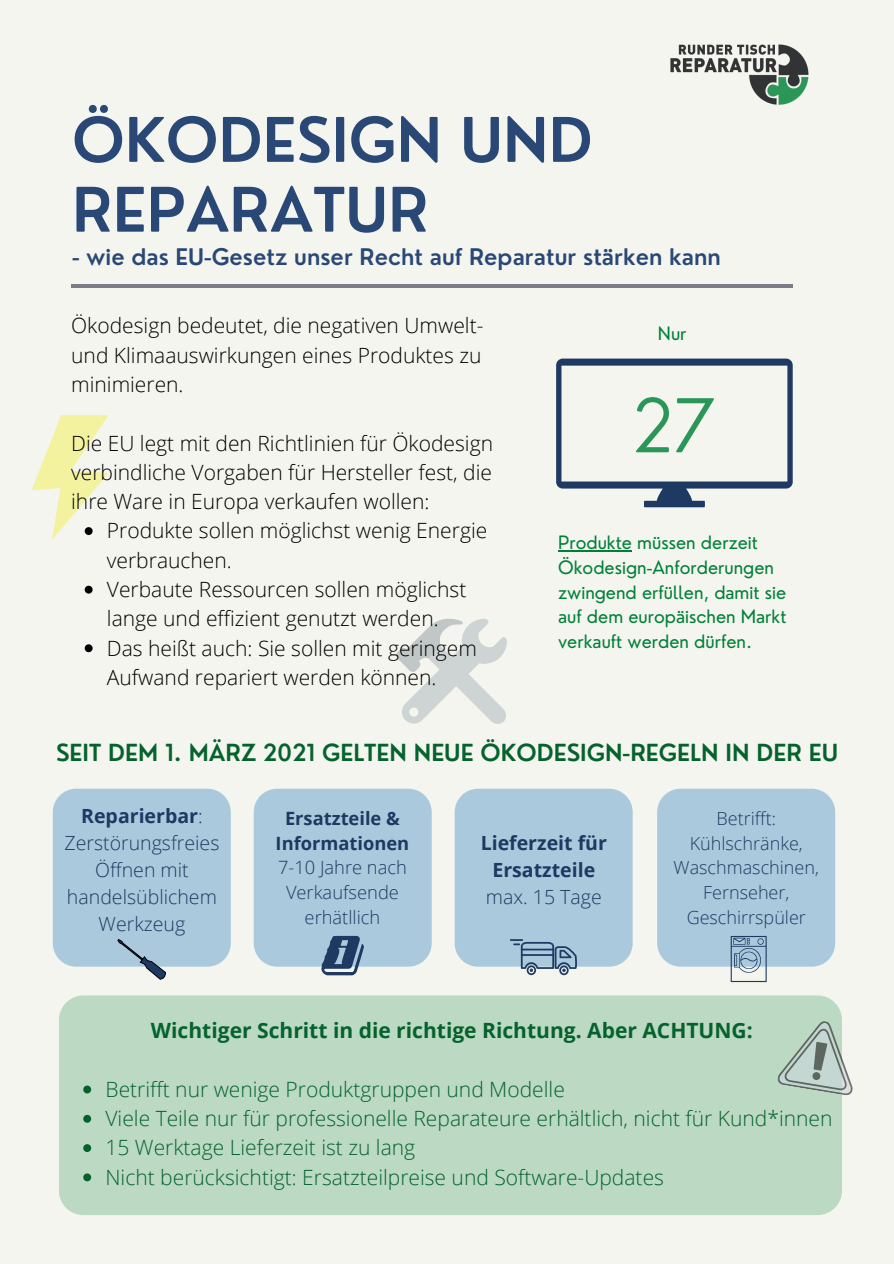
<style>
.page{position:relative;width:894px;height:1264px;background:#fff}
.page>*{position:absolute;margin:0;border:0;box-sizing:border-box;transform-origin:0 0}
.t1{font:300 72.15px "Nourd";color:#2a9758}
.t2{font:600 59.85px/69.8px "Nourd";color:#2a4876}
.t3{font:600 22.95px "Nourd";color:#05622d}
.t4{font:600 22.35px "Nourd";color:#2a4876}
.t5{font:300 21px/29.2px "Open Sans";color:#000}
.t6{font:300 21px "Open Sans";color:#05622d}
.t7{font:700 21px "Open Sans";color:#05622d}
.t8{font:300 19.5px/27px "Open Sans";color:#1e3962;text-align:center}
.t9{font:700 19.5px/27px "Open Sans";color:#1e3962;text-align:center}
.t10{font:300 18.3px/24.8px "Open Sans";color:#1e3962;text-align:center}
.t11{font:18px/24.8px "Nourd";color:#008037}
.t12{font:300 18px/24.8px "Open Sans";color:#1e3962;text-align:center}
.s1{font-weight:700}
.s2{font-weight:300}
</style>
<div class="page">
<div style="left:0;top:0;width:893px;height:1263px;background:#f5f5ef"></div>
<hr style="left:71px;top:284px;width:721px;height:3px;background:#7c7c86">
<svg style="left:556px;top:358px;width:236px;height:149px"></svg>
<img style="left:670px;top:44px;width:139px;height:61px">
<svg style="left:396px;top:618px;width:111px;height:106px"></svg>
<svg style="left:32px;top:415px;width:77px;height:125px"></svg>
<svg style="left:85px;top:585px;width:8px;height:8px"></svg>
<svg style="left:85px;top:644px;width:8px;height:8px"></svg>
<div style="left:59px;top:995px;width:782px;height:220px;background:#bbd9c3;border-radius:25px"></div>
<svg style="left:777px;top:1014px;width:76px;height:82px"></svg>
<div style="left:53px;top:788px;width:178px;height:178px;background:#aac9dd;border-radius:23px"></div>
<div style="left:253px;top:788px;width:178px;height:178px;background:#aac9dd;border-radius:23px"></div>
<div style="left:454px;top:788px;width:178px;height:178px;background:#aac9dd;border-radius:23px"></div>
<div style="left:657px;top:788px;width:178px;height:178px;background:#aac9dd;border-radius:23px"></div>
<svg style="left:510px;top:939px;width:67px;height:36px"></svg>
<svg style="left:321px;top:935px;width:43px;height:40px"></svg>
<svg style="left:730px;top:935px;width:36px;height:47px"></svg>
<svg style="left:117px;top:939px;width:50px;height:41px"></svg>
<hr style="left:558px;top:550px;width:74px;height:1px;background:#008037">
<svg style="left:83px;top:1085px;width:8px;height:8px"></svg>
<svg style="left:83px;top:1114px;width:8px;height:8px"></svg>
<svg style="left:83px;top:1144px;width:8px;height:7px"></svg>
<svg style="left:83px;top:1173px;width:8px;height:8px"></svg>
<p class="t2" style="left:72px;top:104px;width:522px">ÖKODESIGN UND<br>REPARATUR</p>
<p class="t4" style="left:72px;top:243px;width:650px">- wie das EU-Gesetz unser Recht auf Reparatur stärken kann</p>
<p class="t5" style="left:71px;top:310px;width:413px;text-align:justify">Ökodesign bedeutet, die negativen Umwelt&shy;und Klimaauswirkungen eines Produktes zu minimieren.</p>
<p class="t5" style="left:71px;top:428px;width:423px;text-align:justify">Die EU legt mit den Richtlinien für Ökodesign verbindliche Vorgaben für Hersteller fest, die ihre Ware in Europa verkaufen wollen:</p>
<p class="t5" style="left:107px;top:515px;width:382px">Produkte sollen möglichst wenig Energie verbrauchen.</p>
<p class="t5" style="left:107px;top:574px;width:361px">Verbaute Ressourcen sollen möglichst lange und effizient genutzt werden.</p>
<p class="t5" style="left:107px;top:632px;width:371px">Das heißt auch: Sie sollen mit geringem<br>Aufwand repariert werden können.</p>
<p class="t11" style="left:657px;top:321px;width:30px">Nur</p>
<p class="t1" style="left:632px;top:380px;width:85px">27</p>
<p class="t11" style="left:558px;top:530px;width:230px">Produkte müssen derzeit<br>Ökodesign-Anforderungen zwingend erfüllen, damit sie auf dem europäischen Markt verkauft werden dürfen.</p>
<p class="t3" style="left:56px;top:737px;width:783px">SEIT DEM 1. MÄRZ 2021 GELTEN NEUE ÖKODESIGN-REGELN IN DER EU</p>
<p class="t8" style="left:64px;top:801px;width:156px"><span class="s1">Reparierbar</span>:<br>Zerstörungsfreies<br>Öffnen mit handelsüblichem<br>Werkzeug</p>
<p class="t10" style="left:275px;top:805px;width:135px"><span class="s1">Ersatzteile &amp;<br>Informationen<br></span>7-10 Jahre nach<br>Verkaufsende erhätllich</p>
<p class="t9" style="left:480px;top:829px;width:128px">Lieferzeit für<br>Ersatzteile <span class="s2">max. 15 Tage</span></p>
<p class="t12" style="left:673px;top:805px;width:147px">Betrifft:<br>Kühlschränke,<br>Waschmaschinen,<br>Fernseher,<br>Geschirrspüler</p>
<p class="t7" style="left:151px;top:1015px;width:603px">Wichtiger Schritt in die richtige Richtung. Aber ACHTUNG:</p>
<p class="t6" style="left:105px;top:1074px;width:460px">Betrifft nur wenige Produktgruppen und Modelle</p>
<p class="t6" style="left:105px;top:1103px;width:728px">Viele Teile nur für professionelle Reparateure erhältlich, nicht für Kund*innen</p>
<p class="t6" style="left:105px;top:1132px;width:311px">15 Werktage Lieferzeit ist zu lang</p>
<p class="t6" style="left:105px;top:1162px;width:560px">Nicht berücksichtigt: Ersatzteilpreise und Software-Updates</p>
</div>
